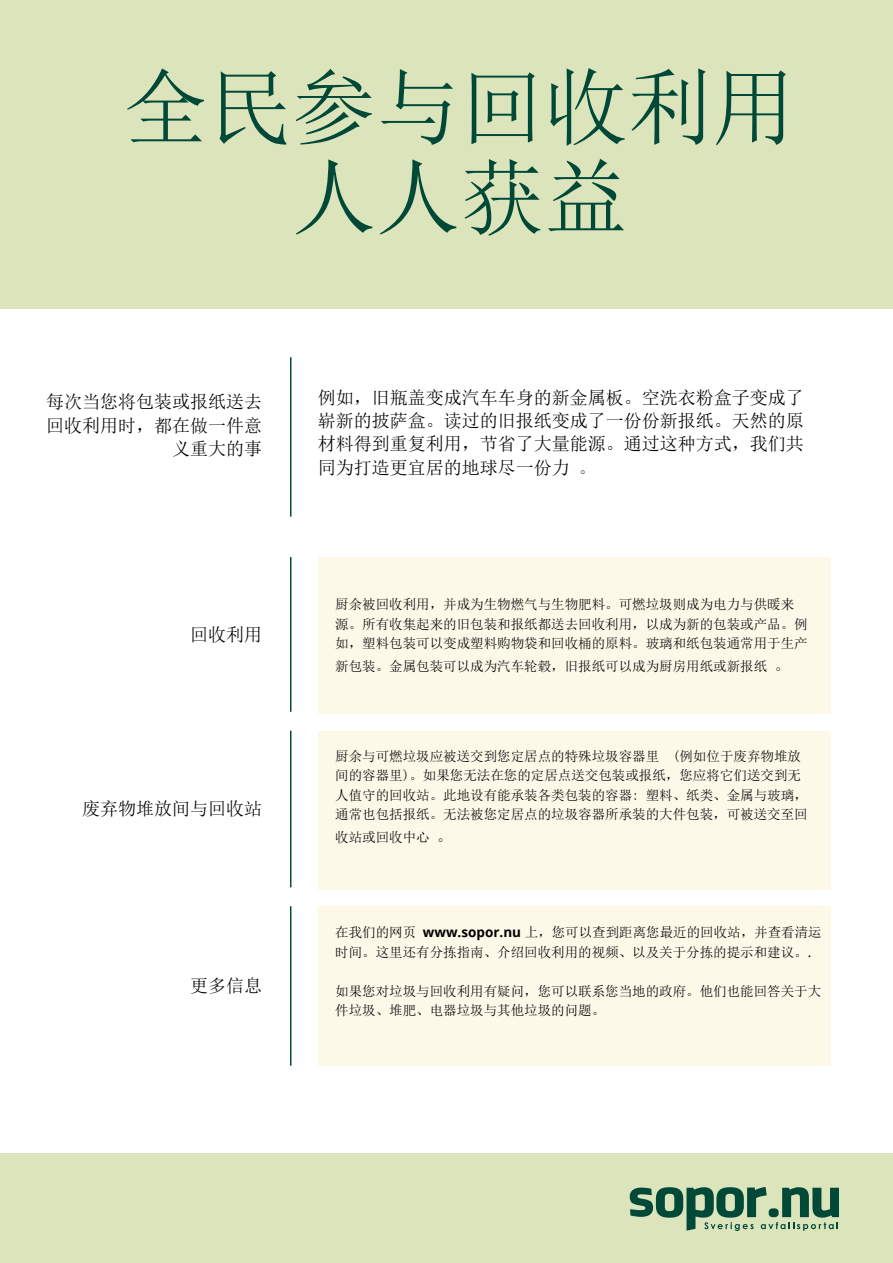
<style>
.page{position:relative;width:893px;height:1263px;background:#fff}
.page>*{position:absolute;margin:0;border:0;box-sizing:border-box;transform-origin:0 0}
.t1{font:84px/90px "Sim Sun";color:#004939;text-align:center}
.t2{font:18px/23.4px "Sim Sun";color:#000;text-align:justify}
.t3{font:13.5px/19.5px "Sim Sun";color:#000}
.s1{font-size:16.5px;color:#1d1d1b}
.s2{font-family:"Open Sans";font-weight:700}
.s3{font-family:"Open Sans"}
</style>
<div class="page">
<div style="left:318px;top:557px;width:512px;height:157px;background:#fcf9e9"></div>
<div style="left:318px;top:731px;width:512px;height:158px;background:#fcf9e9"></div>
<div style="left:318px;top:906px;width:512px;height:160px;background:#fcf9e9"></div>
<div style="left:0;top:0;width:893px;height:308px;background:#dce4bb"></div>
<div style="left:0;top:1153px;width:893px;height:110px;background:#dce4bb"></div>
<svg style="left:630px;top:1187px;width:209px;height:44px"></svg>
<hr style="left:290px;top:357px;width:1px;height:160px;background:#004939">
<hr style="left:290px;top:557px;width:1px;height:155px;background:#004939">
<hr style="left:290px;top:731px;width:1px;height:156px;background:#004939">
<hr style="left:290px;top:906px;width:1px;height:160px;background:#004939">
<h1 class="t1" style="left:124px;top:62px;width:673px">全民参与回收利用人人获益</h1>
<h2 class="t2" style="left:46px;top:390px;width:217px;text-align:right">每次当您将包装或报纸送去回收利用时，都在做一件意义重大的事</h2>
<h2 class="t2" style="left:190px;top:623px;width:73px">回收利用</h2>
<h2 class="t2" style="left:82px;top:797px;width:181px">废弃物堆放间与回收站</h2>
<h2 class="t2" style="left:190px;top:974px;width:73px">更多信息</h2>
<h2 class="t2" style="left:318px;top:385px;width:487px">例如，旧瓶盖变成汽车车身的新金属板。空洗衣粉盒子变成了崭新的披萨盒。读过的旧报纸变成了一份份新报纸。天然的原材料得到重复利用，节省了大量能源。通过这种方式，我们共同为打造更宜居的地球尽一份力 <span class="s1">。</span></h2>
<p class="t3" style="left:335px;top:595px;width:474px">厨余被回收利用，并成为生物燃气与生物肥料。可燃垃圾则成为电力与供暖来源。所有收集起来的旧包装和报纸都送去回收利用，以成为新的包装或产品。例如，塑料包装可以变成塑料购物袋和回收桶的原料。玻璃和纸包装通常用于生产</p>
<p class="t3" style="left:335px;top:656px;width:457px">新包装。金属包装可以成为汽车轮毂，旧报纸可以成为厨房用纸或新报纸 <span class="s1">。</span></p>
<p class="t3" style="left:335px;top:746px;width:474px">厨余与可燃垃圾应被送交到您定居点的特殊垃圾容器里 (例如位于废弃物堆放间的容器里)。如果您无法在您的定居点送交包装或报纸，您应将它们送交到无人值守的回收站。此地设有能承装各类包装的容器: 塑料、纸类、金属与玻璃，通常也包括报纸。无法被您定居点的垃圾容器所承装的大件包装，可被送交至回</p>
<p class="t3" style="left:335px;top:827px;width:119px">收站或回收中心 <span class="s1">。</span></p>
<p class="t3" style="left:335px;top:922px;width:488px">在我们的网页 <span class="s2">www.sopor.nu</span> 上，您可以查到距离您最近的回收站，并查看清运时间。这里还有分拣指南、介绍回收利用的视频、以及关于分拣的提示和建议。<span class="s3">.</span></p>
<p class="t3" style="left:335px;top:981px;width:487px">如果您对垃圾与回收利用有疑问，您可以联系您当地的政府。他们也能回答关于大件垃圾、堆肥、电器垃圾与其他垃圾的问题。</p>
</div>
